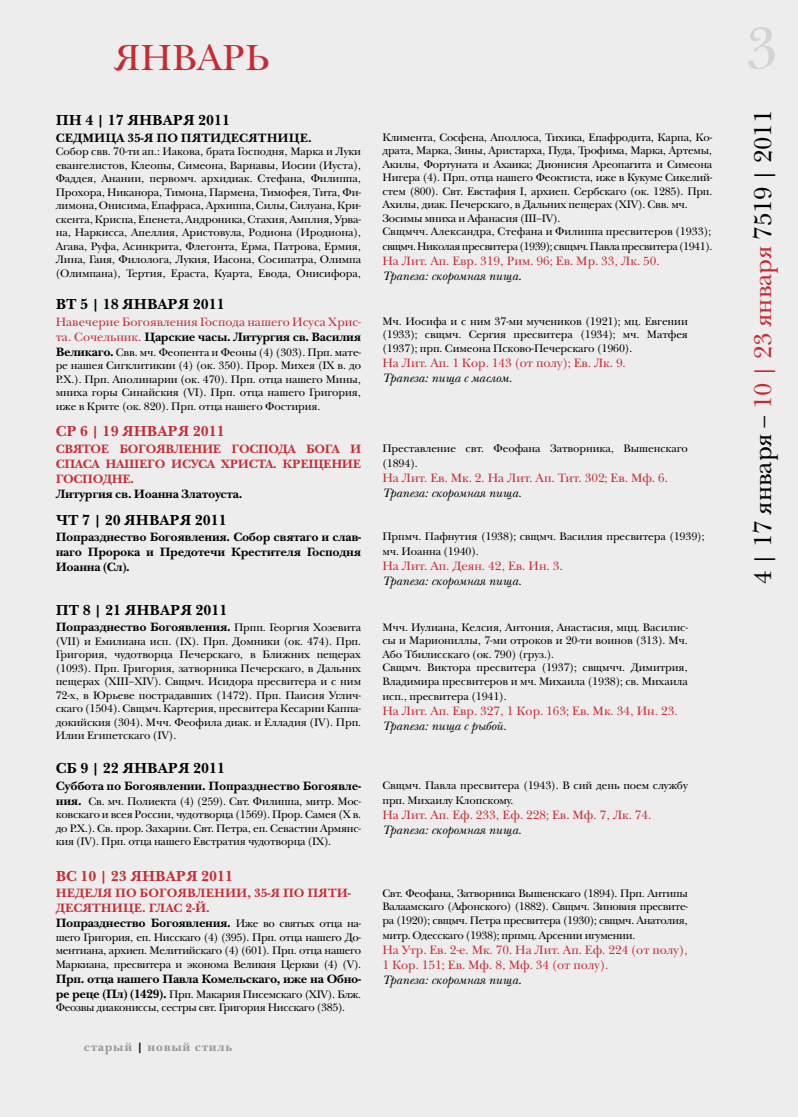
<style>
.page{position:relative;width:798px;height:1117px;background:#fff}
.page>*{position:absolute;margin:0;border:0;box-sizing:border-box;transform-origin:0 0}
.t1{font:60px "New Baskerville C";color:#d1d3d4}
.t2{font:37.5px "New Baskerville C";color:#c72b32}
.t3{font:25px "New Baskerville C";color:#000}
.t4{font:700 15px "New Baskerville C";color:#000}
.t5{font:700 15px "New Baskerville C";color:#c72b32}
.t6{font:12.5px/15px "New Baskerville C";color:#c72b32}
.t7{font:700 12.5px/15px "New Baskerville C";letter-spacing:-.025em;color:#000;text-align:justify}
.t8{font:italic 12.5px "New Baskerville C";color:#000}
.t9{font:700 12.5px "New Baskerville C";color:#c72b32}
.t10{font:700 12.5px "New Baskerville C";color:#939598}
.t11{font:11.25px/13.5px "New Baskerville C";letter-spacing:-.02em;color:#000;text-align:justify}
.t12{font:11.25px "New Baskerville C";letter-spacing:-.04em;color:#000}
.s1{font-weight:700;color:#000}
.s2{font-weight:700;font-size:12.5px}
.s3{font-weight:400;font-size:11.25px}
.s4{color:#c72b32}
.s5{color:#000}
</style>
<div class="page">
<div style="left:0;top:0;width:797px;height:1116px;background:#ededee"></div>
<h2 class="t2" style="left:114px;top:35px;width:157px">ЯНВАРЬ</h2>
<h3 class="t4" style="left:56px;top:111px;width:176px">ПН 4 | 17 января 2011</h3>
<p class="t7" style="left:56px;top:130px;width:11px">СЕДМИЦА</p>
<p class="t7" style="left:127px;top:130px;width:65px">35-Я ПО ПЯТИДЕСЯТНИЦЕ</p>
<p class="t7" style="left:308px;top:130px;width:5px">.</p>
<p class="t11" style="left:56px;top:145px;width:307px">Собор свв. 70-ти ап.: Иакова, брата Господня, Марка и Луки евангелистов, Клеопы, Симеона, Варнавы, Иосии (Иуста), Фаддея, Анании, первомч. архидиак. Стефана, Филиппа, Прохора, Никанора, Тимона, Пармена, Тимофея, Тита, Фи&shy;лимона, Онисима, Епафраса, Архиппа, Силы, Силуана, Кри&shy;скента, Криспа, Епенета, Андроника, Стахия, Амплия, Урва&shy;на, Наркисса, Апеллия, Аристовула, Родиона (Иродиона), Агава, Руфа, Асинкрита, Флегонта, Ерма, Патрова, Ермия, Лина, Гаия, Филолога, Лукия, Иасона, Сосипатра, Олимпа (Олимпана), Тертия, Ераста, Куарта, Евода, Онисифора,</p>
<h3 class="t4" style="left:56px;top:295px;width:171px">ВТ 5 | 18 января 2011</h3>
<p class="t6" style="left:56px;top:314px;width:307px">Навечерие Богоявления Господа нашего Исуса Хрис&shy;та. Сочельник. <span class="s1">Царские часы. Литургия св. Василия</span></p>
<p class="t11" style="left:56px;top:345px;width:307px"><span class="s2">Великаго.</span> Свв. мч. Феопента и Феоны (4) (303). Прп. мате&shy;ре нашея Сигклитикии (4) (ок. 350). Прор. Михея (IX в. до Р.Х.). Прп. Аполинарии (ок. 470). Прп. отца нашего Мины, мниха горы Синайския (VI). Прп. отца нашего Григория, иже в Крите (ок. 820). Прп. отца нашего Фостирия.</p>
<h3 class="t5" style="left:56px;top:423px;width:171px">СР 6 | 19 января 2011</h3>
<p class="t9" style="left:56px;top:441px;width:10px">СВЯТОЕ</p>
<p class="t9" style="left:119px;top:441px;width:11px">БОГОЯВЛЕНИЕ</p>
<p class="t9" style="left:231px;top:441px;width:11px">ГОСПОДА</p>
<p class="t9" style="left:306px;top:441px;width:10px">БОГА</p>
<p class="t9" style="left:350px;top:441px;width:12px">И</p>
<p class="t9" style="left:56px;top:456px;width:10px">СПАСА</p>
<p class="t9" style="left:105px;top:456px;width:11px">НАШЕГО</p>
<p class="t9" style="left:171px;top:456px;width:10px">ИСУСА</p>
<p class="t9" style="left:221px;top:456px;width:10px">ХРИСТА</p>
<p class="t9" style="left:273px;top:456px;width:21px">. КРЕЩЕНИЕ</p>
<p class="t9" style="left:56px;top:471px;width:11px">ГОСПОДНЕ</p>
<p class="t9" style="left:130px;top:471px;width:5px">.</p>
<p class="t7" style="left:56px;top:486px;width:188px">Литургия св. Иоанна Златоуста.</p>
<p class="t11" style="left:382px;top:130px;width:331px;text-align:left">Климента, Сосфена, Аполлоса, Тихика, Епафродита, Карпа, Ко&shy;драта, Марка, Зины, Аристарха, Пуда, Трофима, Марка, Артемы, Акилы, Фортуната и Ахаика; Дионисия Ареопагита и Симеона Нигера (4). Прп. отца нашего Феоктиста, иже в Кукуме Сикелий&shy;стем (800). Свт. Евстафия I, архиеп. Сербскаго (ок. 1285). Прп.<br>Ахилы, диак. Печерскаго, в Дальних пещерах (XIV). Свв. мч.<br>Зосимы мниха и Афанасия (III–IV).<br>Свщмчч. Александра, Стефана и Филиппа пресвитеров (1933);</p>
<p class="t12" style="left:382px;top:240px;width:331px">свщмч. Николая пресвитера (1939); свщмч. Павла пресвитера (1941).</p>
<p class="t6" style="left:382px;top:254px;width:279px">На Лит. Ап. Евр. 319, Рим. 96; Ев. Мр. 33, Лк. 50.</p>
<p class="t8" style="left:382px;top:269px;width:141px">Трапеза: скоромная пища.</p>
<p class="t11" style="left:382px;top:314px;width:307px">Мч. Иосифа и с ним 37-ми мучеников (1921); мц. Евгении (1933); свщмч. Сергия пресвитера (1934); мч. Матфея (1937); прп. Симеона Псково-Печерскаго (1960).</p>
<p class="t6" style="left:382px;top:355px;width:245px">На Лит. Ап. 1 Кор. 143 (от полу); Ев. Лк. 9.</p>
<p class="t8" style="left:382px;top:370px;width:131px">Трапеза: пища с маслом.</p>
<p class="t11" style="left:382px;top:441px;width:307px;line-height:15px">Преставление свт. Феофана Затворника, Вышенскаго (1894).</p>
<p class="t6" style="left:382px;top:470px;width:287px">На Лит. Ев. Мк. 2. На Лит. Ап. Тит. 302; Ев. Мф. 6.</p>
<p class="t8" style="left:382px;top:485px;width:141px">Трапеза: скоромная пища.</p>
<h3 class="t4" style="left:56px;top:511px;width:173px">ЧТ 7 | 20 января 2011</h3>
<p class="t7" style="left:56px;top:529px;width:307px">Попразднество Богоявления. Собор святаго и слав&shy;наго Пророка и Предотечи Крестителя Господня Иоанна (Сл).</p>
<p class="t11" style="left:382px;top:529px;width:323px;line-height:15px">Прпмч. Пафнутия (1938); свщмч. Василия пресвитера (1939); мч. Иоанна (1940).</p>
<p class="t6" style="left:382px;top:558px;width:182px">На Лит. Ап. Деян. 42, Ев. Ин. 3.</p>
<p class="t8" style="left:382px;top:573px;width:141px">Трапеза: скоромная пища.</p>
<h3 class="t4" style="left:56px;top:601px;width:173px">ПТ 8 | 21 января 2011</h3>
<p class="t7" style="left:56px;top:619px;width:307px">Попразднество Богоявления. <span class="s3">Прпп. Георгия Хозевита</span></p>
<p class="t11" style="left:56px;top:634px;width:307px">(VII) и Емилиана исп. (IX). Прп. Домники (ок. 474). Прп.<br>Григория, чудотворца Печерскаго, в Ближних пещерах (1093). Прп. Григория, затворника Печерскаго, в Дальних пещерах (XIII–XIV). Свщмч. Исидора пресвитера и с ним 72-х, в Юрьеве пострадавших (1472). Прп. Паисия Углич&shy;скаго (1504). Свщмч. Картерия, пресвитера Кесарии Каппа&shy;докийския (304). Мчч. Феофила диак. и Елладия (IV). Прп.<br>Илии Египетскаго (IV).</p>
<h3 class="t4" style="left:56px;top:759px;width:171px">СБ 9 | 22 января 2011</h3>
<p class="t7" style="left:56px;top:778px;width:307px">Суббота по Богоявлении. Попразднество Богоявле-</p>
<p class="t11" style="left:56px;top:794px;width:307px"><span class="s2">ния.</span> Св. мч. Полиекта (4) (259). Свт. Филиппа, митр. Мос&shy;ковскаго и всея России, чудотворца (1569). Прор. Самея (X в. до Р.Х.). Св. прор. Захарии. Свт. Петра, еп. Севастии Армянс&shy;кия (IV). Прп. отца нашего Евстратия чудотворца (IX).</p>
<h3 class="t5" style="left:56px;top:866px;width:179px">ВС 10 | 23 января 2011</h3>
<p class="t9" style="left:56px;top:885px;width:263px">Неделя по богоявлении, 35-Я ПО ПЯТИ</p>
<p class="t9" style="left:348px;top:885px;width:4px">-</p>
<p class="t9" style="left:56px;top:900px;width:11px">ДЕСЯТНИЦЕ</p>
<p class="t9" style="left:142px;top:900px;width:16px">. ГЛАС</p>
<p class="t7" style="left:56px;top:900px;width:307px;text-indent:130px"><span class="s4">2-Й.<br></span>Попразднество Богоявления. <span class="s3">Иже во святых отца на-</span></p>
<p class="t11" style="left:56px;top:929px;width:307px">шего Григория, еп. Нисскаго (4) (395). Прп. отца нашего До&shy;ментиана, архиеп. Мелитийскаго (4) (601). Прп. отца нашего Маркиана, пресвитера и эконома Великия Церкви (4) (V).</p>
<p class="t7" style="left:56px;top:970px;width:307px">Прп. отца нашего Павла Комельскаго, иже на Обно-</p>
<p class="t11" style="left:56px;top:986px;width:307px"><span class="s2">ре реце (Пл) (1429).</span> Прп. Макария Писемскаго (XIV). Блж.<br>Феозвы диакониссы, сестры свт. Григория Нисскаго (385).</p>
<p class="t10" style="left:84px;top:1039px;width:150px">старый <span class="s5">|</span> новый стиль</p>
<p class="t11" style="left:382px;top:620px;width:307px;text-align:left">Мчч. Иулиана, Келсия, Антония, Анастасия, мцц. Василис&shy;сы и Мариониллы, 7-ми отроков и 20-ти воинов (313). Мч.<br>Або Тбилисскаго (ок. 790) (груз.).<br>Свщмч. Виктора пресвитера (1937); свщмчч. Димитрия, Владимира пресвитеров и мч. Михаила (1938); св. Михаила</p>
<p class="t11" style="left:382px;top:689px;width:126px">исп., пресвитера (1941).</p>
<p class="t6" style="left:382px;top:703px;width:296px">На Лит. Ап. Евр. 327, 1 Кор. 163; Ев. Мк. 34, Ин. 23.</p>
<p class="t8" style="left:382px;top:718px;width:126px">Трапеза: пища с рыбой.</p>
<p class="t11" style="left:382px;top:777px;width:307px;line-height:15px">Свщмч. Павла пресвитера (1943). В сий день поем службу прп. Михаилу Клопскому.</p>
<p class="t6" style="left:382px;top:807px;width:270px">На Лит. Ап. Еф. 233, Еф. 228; Ев. Мф. 7, Лк. 74.</p>
<p class="t8" style="left:382px;top:822px;width:141px">Трапеза: скоромная пища.</p>
<p class="t11" style="left:382px;top:886px;width:307px">Свт. Феофана, Затворника Вышенскаго (1894). Прп. Антипы Валаамскаго (Афонского) (1882). Свщмч. Зиновия пресвите&shy;ра (1920); свщмч. Петра пресвитера (1930); свщмч. Анатолия,</p>
<p class="t11" style="left:382px;top:928px;width:254px">митр. Одесскаго (1938); прпмц. Арсении игумении.</p>
<p class="t6" style="left:382px;top:941px;width:307px">На Утр. Ев. 2-е. Мк. 70. На Лит. Ап. Еф. 224 (от полу),<br>1 Кор. 151; Ев. Мф. 8, Мф. 34 (от полу).</p>
<p class="t8" style="left:382px;top:971px;width:141px">Трапеза: скоромная пища.</p>
<h1 class="t1" style="left:745px;top:12px;width:33px">3</h1>
<h3 class="t3" style="left:747px;top:583px;width:475px;rotate:-90deg">4 | 17 января – <span class="s4">10 | 23 января</span> 7519 | 2011</h3>
</div>
